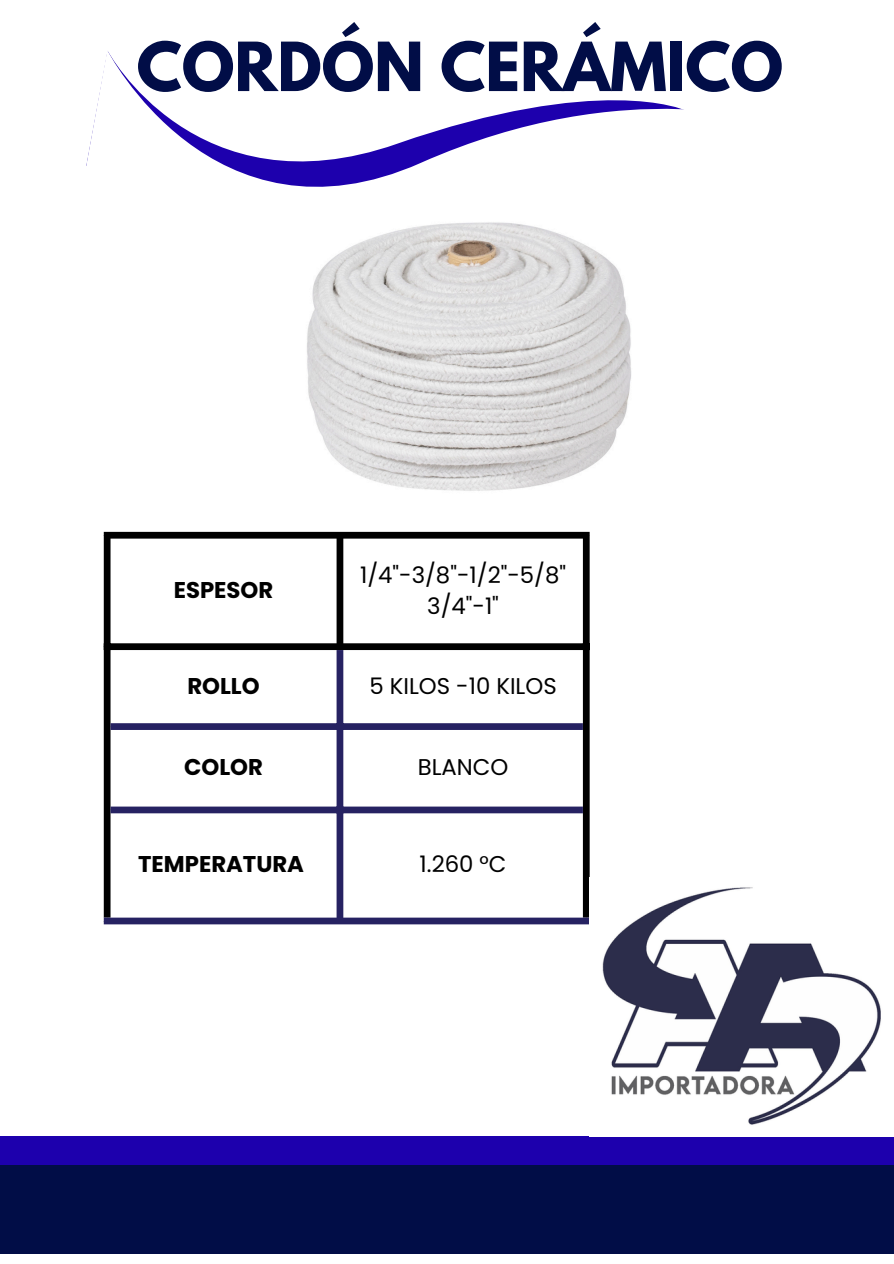
<style>
.page{position:relative;width:894px;height:1264px;background:#fff}
.page>*{position:absolute;margin:0;border:0;box-sizing:border-box;transform-origin:0 0}
.t1{font:700 60px "League Spartan";color:#010d47}
.t2{font:22.8px/31.5px "Poppins";color:#000;text-align:center}
.t3{font:700 22.8px "Poppins";color:#000}
</style>
<div class="page">
<div style="left:0;top:1136px;width:893px;height:72px;background:#1d00ad"></div>
<div style="left:0;top:1165px;width:893px;height:88px;background:#010d47"></div>
<svg style="left:86px;top:51px;width:598px;height:136px"></svg>
<div style="left:104px;top:538px;width:6px;height:379px;background:#000"></div>
<div style="left:336px;top:538px;width:7px;height:105px;background:#000"></div>
<div style="left:582px;top:538px;width:7px;height:379px;background:#000"></div>
<div style="left:104px;top:532px;width:485px;height:6px;background:#000"></div>
<div style="left:104px;top:643px;width:485px;height:7px;background:#000"></div>
<div style="left:336px;top:650px;width:7px;height:267px;background:#262262"></div>
<div style="left:110px;top:723px;width:472px;height:7px;background:#262262"></div>
<div style="left:110px;top:806px;width:472px;height:7px;background:#262262"></div>
<div style="left:104px;top:917px;width:485px;height:7px;background:#262262"></div>
<img style="left:307px;top:222px;width:324px;height:269px">
<img style="left:602px;top:887px;width:279px;height:238px">
<p class="t1" style="left:137px;top:37px;width:647px">CORDÓN CERÁMICO</p>
<p class="t3" style="left:174px;top:574px;width:101px">ESPESOR</p>
<h1 class="t2" style="left:360px;top:558px;width:207px">1/4"-3/8"-1/2"-5/8"<br>3/4"-1"</h1>
<p class="t3" style="left:187px;top:670px;width:74px">ROLLO</p>
<p class="t2" style="left:369px;top:670px;width:189px">5 KILOS -10 KILOS</p>
<p class="t3" style="left:184px;top:751px;width:80px">COLOR</p>
<p class="t2" style="left:417px;top:751px;width:92px">BLANCO</p>
<p class="t3" style="left:138px;top:847px;width:167px">TEMPERATURA</p>
<p class="t2" style="left:419px;top:848px;width:88px">1.260 °C</p>
</div>
